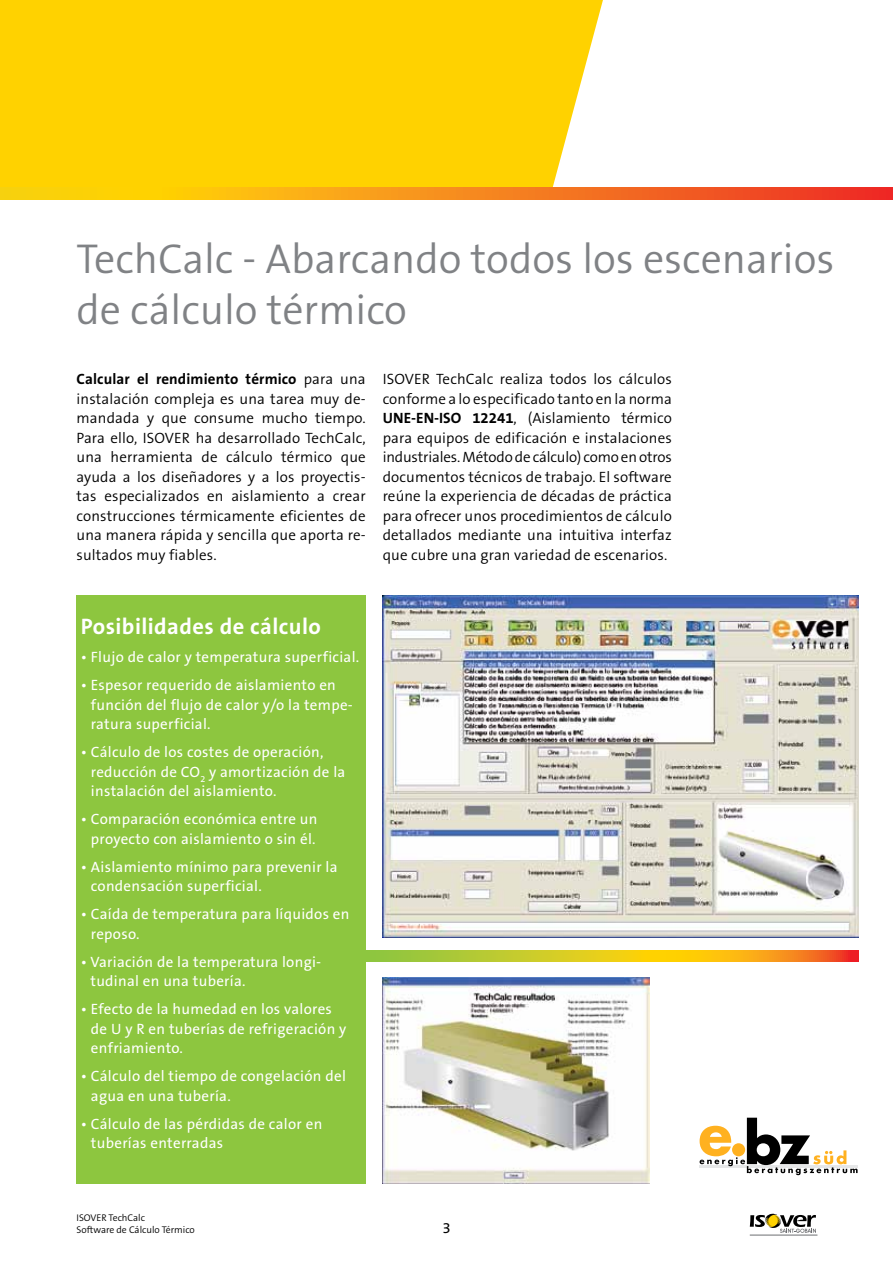
<style>
.page{position:relative;width:893px;height:1263px;background:#fff}
.page>*{position:absolute;margin:0;border:0;box-sizing:border-box;transform-origin:0 0}
.t1{font:300 42px/50.4px "The Sans B4";color:#808285}
.t2{font:700 22.5px "The Sans B7";letter-spacing:.02em;color:#fff}
.t3{font:300 15px/19.5px "The Sans B4";letter-spacing:.01em;color:#000;text-align:justify}
.t4{font:15px/19.5px "The Sans B5 Plain";letter-spacing:.02em;color:#fff}
.t5{font:700 15px "The Sans B7";letter-spacing:.01em;color:#000}
.t6{font:15px "The Sans B5 Plain";color:#000}
.t7{font:300 9.75px/11.7px "The Sans B4";color:#000}
.s1{font-family:"The Sans B4";font-weight:300}
.s2{font-family:"The Sans B7";font-weight:700}
</style>
<div class="page">
<div style="left:0;top:0;width:641px;height:192px;background:#ffd200"></div>
<svg style="left:553px;top:0;width:88px;height:187px;fill:#fff"></svg>
<svg style="left:0;top:187px;width:893px;height:13px;background:#f68c18"></svg>
<hr style="left:699px;top:1165px;width:159px;height:3px;background:#e6e7e8">
<svg style="left:700px;top:1118px;width:158px;height:57px"></svg>
<img style="left:383px;top:595px;width:476px;height:342px">
<div style="left:77px;top:595px;width:289px;height:589px;background:#8dc63f"></div>
<img style="left:383px;top:977px;width:267px;height:206px">
<svg style="left:366px;top:950px;width:493px;height:12px;background:#d9b621"></svg>
<svg style="left:750px;top:1213px;width:66px;height:20px"></svg>
<hr style="left:750px;top:1235px;width:67px;height:1px;background:#6d6e71">
<h1 class="t1" style="left:77px;top:235px;width:759px">TechCalc - Abarcando todos los escenarios de cálculo térmico</h1>
<p class="t5" style="left:77px;top:371px;width:291px">Calcular el rendimiento térmico <span class="s1">para una</span></p>
<p class="t3" style="left:77px;top:389px;width:291px">instalación compleja es una tarea muy de&shy;mandada y que consume mucho tiempo.<br>Para ello, ISOVER ha desarrollado TechCalc, una herramienta de cálculo térmico que ayuda a los diseñadores y a los proyectis&shy;tas especializados en aislamiento a crear construcciones térmicamente eficientes de una manera rápida y sencilla que aporta re&shy;sultados muy fiables.</p>
<p class="t3" style="left:383px;top:370px;width:291px">ISOVER TechCalc realiza todos los cálculos conforme a lo especificado tanto en la norma <span class="s2">UNE-EN-ISO 12241</span>, (Aislamiento térmico para equipos de edificación e instalaciones industriales. Método de cálculo) como en otros documentos técnicos de trabajo. El software reúne la experiencia de décadas de práctica para ofrecer unos procedimientos de cálculo detallados mediante una intuitiva interfaz que cubre una gran variedad de escenarios.</p>
<h2 class="t2" style="left:81px;top:615px;width:242px">Posibilidades de cálculo</h2>
<p class="t4" style="left:81px;top:648px;width:280px">• Flujo de calor y temperatura superficial.</p>
<p class="t4" style="left:91px;top:676px;width:263px;text-indent:-10px">• Espesor requerido de aislamiento en función del flujo de calor y/o la tempe&shy;ratura superficial.</p>
<p class="t4" style="left:91px;top:743px;width:256px;text-indent:-10px">• Cálculo de los costes de operación, reducción de CO<sub>2</sub> y amortización de la instalación del aislamiento.</p>
<p class="t4" style="left:81px;top:810px;width:238px;text-align:center">• Comparación económica entre un proyecto con aislamiento o sin él.</p>
<p class="t4" style="left:91px;top:857px;width:248px;text-indent:-10px">• Aislamiento mínimo para prevenir la condensación superficial.</p>
<p class="t4" style="left:91px;top:905px;width:260px;text-indent:-10px">• Caída de temperatura para líquidos en reposo.</p>
<p class="t4" style="left:91px;top:952px;width:232px;text-indent:-10px">• Variación de la temperatura longi&shy;tudinal en una tubería.</p>
<p class="t4" style="left:91px;top:1000px;width:257px;text-indent:-10px">• Efecto de la humedad en los valores de U y R en tuberías de refrigeración y enfriamiento.</p>
<p class="t4" style="left:91px;top:1067px;width:256px;text-indent:-10px">• Cálculo del tiempo de congelación del agua en una tubería.</p>
<p class="t4" style="left:91px;top:1114px;width:233px;text-indent:-10px">• Cálculo de las pérdidas de calor en tuberías enterradas</p>
<p class="t7" style="left:77px;top:1212px;width:120px">ISOVER TechCalc<br>Software de Cálculo Térmico</p>
<p class="t6" style="left:442px;top:1220px;width:10px">3</p>
</div>
